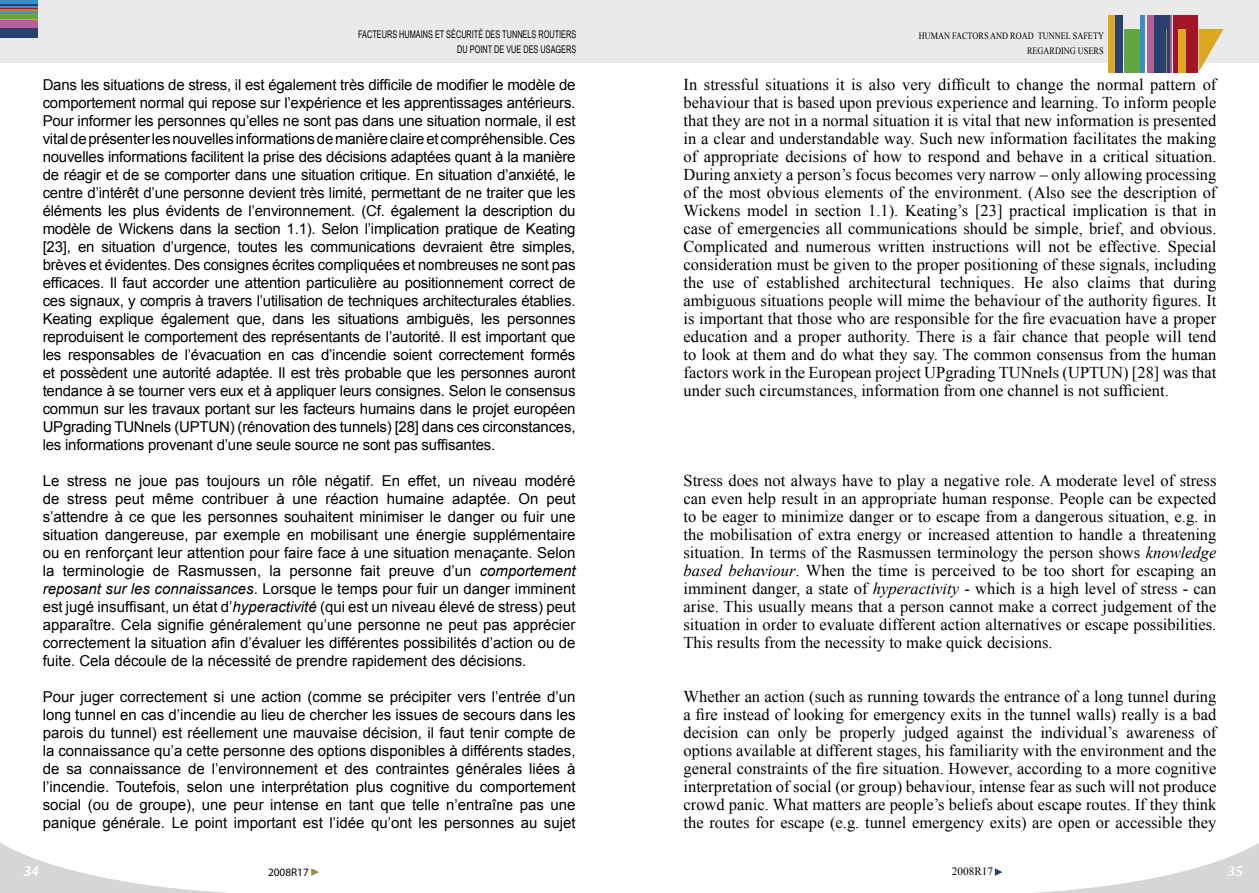
<style>
.page{position:relative;width:1259px;height:893px;background:#fff}
.page>*{position:absolute;margin:0;border:0;box-sizing:border-box;transform-origin:0 0}
.texte_courant_EV{font:16.5px/18px "Times New Roman";color:#000;text-align:justify}
.texte_courant_VF{font:15px/18px "Arial";color:#000;text-align:justify}
.t1{font:italic 600 15px "Myriad Pro";color:#fff}
.t2{font:italic 600 15px "Warnock Pro";color:#fff}
.t3{font:11.25px "Myriad Pro";color:#000}
.t4{font:11.25px "Times New Roman";color:#000}
.t5{font:10.5px/15px "Arial Narrow";color:#000;text-align:right;scale:.85 1}
.t6{font:9.75px/15px "Times New Roman";color:#000;text-align:right;scale:.85 1}
.s1{font-style:italic}
</style>
<div class="page">
<svg style="left:0;top:842px;width:226px;height:51px"></svg>
<svg style="left:311px;top:868px;width:8px;height:8px"></svg>
<svg style="left:994px;top:843px;width:265px;height:50px"></svg>
<div style="left:0;top:0;width:629px;height:63px;background:#eaeaea"></div>
<hr style="left:0;top:8px;width:38px;height:1px;background:#a31629">
<div style="left:0;top:0;width:38px;height:8px;background:#3b8fc8"></div>
<hr style="left:0;top:9px;width:38px;height:3px;background:#a28a32">
<div style="left:0;top:12px;width:38px;height:7px;background:#5fa841"></div>
<hr style="left:0;top:19px;width:38px;height:2px;background:#dda821">
<div style="left:0;top:21px;width:38px;height:7px;background:#b85e96"></div>
<div style="left:0;top:28px;width:38px;height:9px;background:#294171"></div>
<hr style="left:0;top:12px;width:38px;height:1px;background:#3b8fc8">
<hr style="left:0;top:4px;width:38px;height:2px;background:#294171">
<div style="left:629px;top:0;width:630px;height:63px;background:#eaeaea"></div>
<div style="left:1107px;top:15px;width:7px;height:57px;background:#dda821"></div>
<div style="left:1115px;top:15px;width:7px;height:57px;background:#294171"></div>
<div style="left:1123px;top:29px;width:16px;height:43px;background:#5fa841"></div>
<hr style="left:1140px;top:15px;width:4px;height:57px;background:#3b8fc8">
<svg style="left:1198px;top:29px;width:25px;height:43px"></svg>
<div style="left:1173px;top:15px;width:24px;height:57px;background:#a31629"></div>
<div style="left:1147px;top:15px;width:25px;height:57px;background:#b85e96"></div>
<div style="left:1154px;top:15px;width:16px;height:57px;background:#294171"></div>
<div style="left:1178px;top:29px;width:7px;height:43px;background:#dda821"></div>
<hr style="left:1166px;top:29px;width:1px;height:43px;background:#a28a32">
<p class="t5" style="left:358px;top:27px;width:258px">FACTEURS HUMAINS ET SÉCURITÉ DES TUNNELS ROUTIERS<br>DU POINT DE VUE DES USAGERS</p>
<p class="t6" style="left:918px;top:28px;width:219px">HUMAN FACTORS AND ROAD TUNNEL SAFETY<br>REGARDING USERS</p>
<p class="texte_courant_VF" style="left:43px;top:76px;width:534px">Dans les situations de stress, il est également très difficile de modifier le modèle de comportement normal qui repose sur l’expérience et les apprentissages antérieurs.<br>Pour informer les personnes qu’elles ne sont pas dans une situation normale, il est vital de présenter les nouvelles informations de manière claire et compréhensible. Ces nouvelles informations facilitent la prise des décisions adaptées quant à la manière de réagir et de se comporter dans une situation critique. En situation d’anxiété, le centre d’intérêt d’une personne devient très limité, permettant de ne traiter que les éléments les plus évidents de l’environnement. (Cf. également la description du modèle de Wickens dans la section 1.1). Selon l’implication pratique de Keating [23], en situation d’urgence, toutes les communications devraient être simples, brèves et évidentes. Des consignes écrites compliquées et nombreuses ne sont pas efficaces. Il faut accorder une attention particulière au positionnement correct de ces signaux, y compris à travers l’utilisation de techniques architecturales établies.<br>Keating explique également que, dans les situations ambiguës, les personnes reproduisent le comportement des représentants de l’autorité. Il est important que les responsables de l’évacuation en cas d’incendie soient correctement formés et possèdent une autorité adaptée. Il est très probable que les personnes auront tendance à se tourner vers eux et à appliquer leurs consignes. Selon le consensus commun sur les travaux portant sur les facteurs humains dans le projet européen UPgrading TUNnels (UPTUN) (rénovation des tunnels) [28] dans ces circonstances, les informations provenant d’une seule source ne sont pas suffisantes.</p>
<p class="texte_courant_VF" style="left:43px;top:472px;width:534px">Le stress ne joue pas toujours un rôle négatif. En effet, un niveau modéré de stress peut même contribuer à une réaction humaine adaptée. On peut s’attendre à ce que les personnes souhaitent minimiser le danger ou fuir une situation dangereuse, par exemple en mobilisant une énergie supplémentaire ou en renforçant leur attention pour faire face à une situation menaçante. Selon la terminologie de Rasmussen, la personne fait preuve d’un <span class="s1">comportement reposant sur les connaissances</span>. Lorsque le temps pour fuir un danger imminent est jugé insuffisant, un état d’<span class="s1">hyperactivité</span> (qui est un niveau élevé de stress) peut apparaître. Cela signifie généralement qu’une personne ne peut pas apprécier correctement la situation afin d’évaluer les différentes possibilités d’action ou de fuite. Cela découle de la nécessité de prendre rapidement des décisions.</p>
<p class="texte_courant_VF" style="left:43px;top:688px;width:534px">Pour juger correctement si une action (comme se précipiter vers l’entrée d’un long tunnel en cas d’incendie au lieu de chercher les issues de secours dans les parois du tunnel) est réellement une mauvaise décision, il faut tenir compte de la connaissance qu’a cette personne des options disponibles à différents stades, de sa connaissance de l’environnement et des contraintes générales liées à l’incendie. Toutefois, selon une interprétation plus cognitive du comportement social (ou de groupe), une peur intense en tant que telle n’entraîne pas une panique générale. Le point important est l’idée qu’ont les personnes au sujet</p>
<p class="texte_courant_EV" style="left:683px;top:75px;width:534px">In stressful situations it is also very difficult to change the normal pattern of behaviour that is based upon previous experience and learning. To inform people that they are not in a normal situation it is vital that new information is presented in a clear and understandable way. Such new information facilitates the making of appropriate decisions of how to respond and behave in a critical situation.<br>During anxiety a person’s focus becomes very narrow – only allowing processing of the most obvious elements of the environment. (Also see the description of Wickens model in section 1.1). Keating’s [23] practical implication is that in case of emergencies all communications should be simple, brief, and obvious.<br>Complicated and numerous written instructions will not be effective. Special consideration must be given to the proper positioning of these signals, including the use of established architectural techniques. He also claims that during ambiguous situations people will mime the behaviour of the authority figures. It is important that those who are responsible for the fire evacuation have a proper education and a proper authority. There is a fair chance that people will tend to look at them and do what they say. The common consensus from the human factors work in the European project UPgrading TUNnels (UPTUN) [28] was that under such circumstances, information from one channel is not sufficient.</p>
<p class="texte_courant_EV" style="left:683px;top:471px;width:534px">Stress does not always have to play a negative role. A moderate level of stress can even help result in an appropriate human response. People can be expected to be eager to minimize danger or to escape from a dangerous situation, e.g. in the mobilisation of extra energy or increased attention to handle a threatening situation. In terms of the Rasmussen terminology the person shows <span class="s1">knowledge based behaviour</span>. When the time is perceived to be too short for escaping an imminent danger, a state of <span class="s1">hyperactivity -</span> which is a high level of stress - can arise. This usually means that a person cannot make a correct judgement of the situation in order to evaluate different action alternatives or escape possibilities.<br>This results from the necessity to make quick decisions.</p>
<p class="texte_courant_EV" style="left:683px;top:687px;width:534px">Whether an action (such as running towards the entrance of a long tunnel during a fire instead of looking for emergency exits in the tunnel walls) really is a bad decision can only be properly judged against the individual’s awareness of options available at different stages, his familiarity with the environment and the general constraints of the fire situation. However, according to a more cognitive interpretation of social (or group) behaviour, intense fear as such will not produce crowd panic. What matters are people’s beliefs about escape routes. If they think the routes for escape (e.g. tunnel emergency exits) are open or accessible they</p>
<p class="t1" style="left:23px;top:863px;width:17px">34</p>
<p class="t3" style="left:268px;top:866px;width:42px">2008R17</p>
<p class="t4" style="left:952px;top:864px;width:43px">2008R17</p>
<p class="t2" style="left:1227px;top:862px;width:17px">35</p>
</div>
